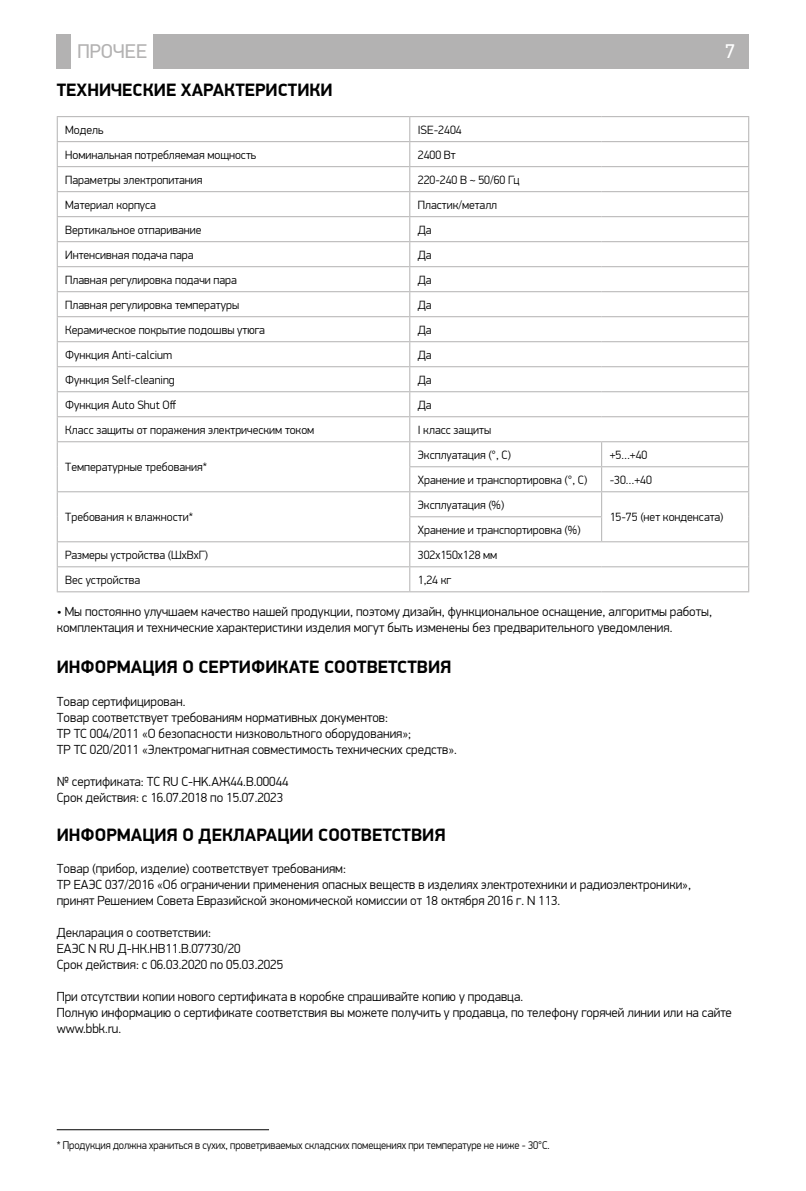
<style>
.page{position:relative;width:806px;height:1191px;background:#fff}
.page>*{position:absolute;margin:0;border:0;box-sizing:border-box;transform-origin:0 0}
.t1{font:20px "PF Din Display Pro";color:#b3b2b2}
.t2{font:20px "PF Din Display Pro";color:#fff}
.t3{font:700 18px "PF Din Display Pro";color:#000}
.t4{font:300 13.2px/16px "PF Din Display Pro";color:#000}
.t5{font:300 12px "PF Din Display Pro";color:#000}
.t6{font:300 11.2px "PF Din Display Pro";letter-spacing:-.005em;color:#000;scale:.95 1}
</style>
<div class="page">
<div style="left:57px;top:34px;width:14px;height:34px;background:#b3b2b2"></div>
<div style="left:153px;top:34px;width:595px;height:34px;background:#b3b2b2"></div>
<hr style="left:57px;top:116px;width:352px;height:1px;background:#b3b2b2">
<hr style="left:409px;top:116px;width:192px;height:1px;background:#b3b2b2">
<hr style="left:601px;top:116px;width:147px;height:1px;background:#b3b2b2">
<hr style="left:57px;top:141px;width:352px;height:1px;background:#b3b2b2">
<hr style="left:409px;top:141px;width:192px;height:1px;background:#b3b2b2">
<hr style="left:601px;top:141px;width:147px;height:1px;background:#b3b2b2">
<hr style="left:57px;top:166px;width:352px;height:1px;background:#b3b2b2">
<hr style="left:409px;top:166px;width:192px;height:1px;background:#b3b2b2">
<hr style="left:601px;top:166px;width:147px;height:1px;background:#b3b2b2">
<hr style="left:57px;top:191px;width:352px;height:1px;background:#b3b2b2">
<hr style="left:409px;top:191px;width:192px;height:1px;background:#b3b2b2">
<hr style="left:601px;top:191px;width:147px;height:1px;background:#b3b2b2">
<hr style="left:57px;top:216px;width:352px;height:1px;background:#b3b2b2">
<hr style="left:57px;top:241px;width:352px;height:1px;background:#b3b2b2">
<hr style="left:57px;top:266px;width:352px;height:1px;background:#b3b2b2">
<hr style="left:57px;top:291px;width:352px;height:1px;background:#b3b2b2">
<hr style="left:57px;top:316px;width:352px;height:1px;background:#b3b2b2">
<hr style="left:57px;top:341px;width:352px;height:1px;background:#b3b2b2">
<hr style="left:57px;top:366px;width:352px;height:1px;background:#b3b2b2">
<hr style="left:57px;top:391px;width:352px;height:1px;background:#b3b2b2">
<hr style="left:57px;top:416px;width:352px;height:1px;background:#b3b2b2">
<hr style="left:409px;top:216px;width:192px;height:1px;background:#b3b2b2">
<hr style="left:601px;top:216px;width:147px;height:1px;background:#b3b2b2">
<hr style="left:409px;top:241px;width:192px;height:1px;background:#b3b2b2">
<hr style="left:601px;top:241px;width:147px;height:1px;background:#b3b2b2">
<hr style="left:409px;top:266px;width:192px;height:1px;background:#b3b2b2">
<hr style="left:601px;top:266px;width:147px;height:1px;background:#b3b2b2">
<hr style="left:409px;top:291px;width:192px;height:1px;background:#b3b2b2">
<hr style="left:601px;top:291px;width:147px;height:1px;background:#b3b2b2">
<hr style="left:409px;top:316px;width:192px;height:1px;background:#b3b2b2">
<hr style="left:601px;top:316px;width:147px;height:1px;background:#b3b2b2">
<hr style="left:409px;top:341px;width:192px;height:1px;background:#b3b2b2">
<hr style="left:601px;top:341px;width:147px;height:1px;background:#b3b2b2">
<hr style="left:409px;top:366px;width:192px;height:1px;background:#b3b2b2">
<hr style="left:601px;top:366px;width:147px;height:1px;background:#b3b2b2">
<hr style="left:409px;top:391px;width:192px;height:1px;background:#b3b2b2">
<hr style="left:601px;top:391px;width:147px;height:1px;background:#b3b2b2">
<hr style="left:409px;top:416px;width:192px;height:1px;background:#b3b2b2">
<hr style="left:601px;top:416px;width:147px;height:1px;background:#b3b2b2">
<svg style="left:747px;top:117px;width:1px;height:451px"></svg>
<hr style="left:57px;top:441px;width:352px;height:1px;background:#b3b2b2">
<hr style="left:57px;top:491px;width:352px;height:1px;background:#b3b2b2">
<hr style="left:57px;top:541px;width:352px;height:1px;background:#b3b2b2">
<hr style="left:409px;top:441px;width:192px;height:1px;background:#b3b2b2">
<hr style="left:601px;top:441px;width:147px;height:1px;background:#b3b2b2">
<hr style="left:409px;top:466px;width:192px;height:1px;background:#b3b2b2">
<hr style="left:601px;top:466px;width:147px;height:1px;background:#b3b2b2">
<hr style="left:409px;top:491px;width:192px;height:1px;background:#b3b2b2">
<hr style="left:601px;top:491px;width:147px;height:1px;background:#b3b2b2">
<hr style="left:409px;top:516px;width:192px;height:1px;background:#b3b2b2">
<hr style="left:409px;top:541px;width:192px;height:1px;background:#b3b2b2">
<hr style="left:601px;top:541px;width:147px;height:1px;background:#b3b2b2">
<hr style="left:57px;top:566px;width:352px;height:1px;background:#b3b2b2">
<svg style="left:57px;top:117px;width:1px;height:474px"></svg>
<hr style="left:57px;top:591px;width:352px;height:1px;background:#b3b2b2">
<hr style="left:409px;top:566px;width:192px;height:1px;background:#b3b2b2">
<svg style="left:409px;top:117px;width:1px;height:474px"></svg>
<hr style="left:601px;top:566px;width:147px;height:1px;background:#b3b2b2">
<hr style="left:409px;top:591px;width:192px;height:1px;background:#b3b2b2">
<hr style="left:601px;top:591px;width:147px;height:1px;background:#b3b2b2">
<hr style="left:57px;top:1129px;width:212px;height:1px;background:#000">
<h1 class="t1" style="left:77px;top:39px;width:71px">ПРОЧЕЕ</h1>
<h1 class="t2" style="left:724px;top:39px;width:11px">7</h1>
<h2 class="t3" style="left:57px;top:79px;width:277px">ТЕХНИЧЕСКИЕ ХАРАКТЕРИСТИКИ</h2>
<p class="t5" style="left:65px;top:123px;width:40px">Модель</p>
<p class="t5" style="left:417px;top:123px;width:45px">ISE-2404</p>
<p class="t5" style="left:65px;top:148px;width:192px">Номинальная потребляемая мощность</p>
<p class="t5" style="left:417px;top:148px;width:40px">2400 Вт</p>
<p class="t5" style="left:65px;top:173px;width:139px">Параметры электропитания</p>
<p class="t5" style="left:417px;top:173px;width:103px">220-240 В ~ 50/60 Гц</p>
<p class="t5" style="left:65px;top:198px;width:92px">Материал корпуса</p>
<p class="t5" style="left:417px;top:198px;width:81px">Пластик/металл</p>
<p class="t5" style="left:65px;top:223px;width:138px">Вертикальное отпаривание</p>
<p class="t5" style="left:417px;top:223px;width:15px">Да</p>
<p class="t5" style="left:65px;top:248px;width:130px">Интенсивная подача пара</p>
<p class="t5" style="left:417px;top:248px;width:15px">Да</p>
<p class="t5" style="left:65px;top:273px;width:173px">Плавная регулировка подачи пара</p>
<p class="t5" style="left:417px;top:273px;width:15px">Да</p>
<p class="t5" style="left:65px;top:298px;width:175px">Плавная регулировка температуры</p>
<p class="t5" style="left:417px;top:298px;width:15px">Да</p>
<p class="t5" style="left:65px;top:323px;width:201px">Керамическое покрытие подошвы утюга</p>
<p class="t5" style="left:417px;top:323px;width:15px">Да</p>
<p class="t5" style="left:65px;top:348px;width:108px">Функция Anti-calcium</p>
<p class="t5" style="left:417px;top:348px;width:15px">Да</p>
<p class="t5" style="left:65px;top:373px;width:111px">Функция Self-cleaning</p>
<p class="t5" style="left:417px;top:373px;width:15px">Да</p>
<p class="t5" style="left:65px;top:398px;width:112px">Функция Auto Shut Off</p>
<p class="t5" style="left:417px;top:398px;width:15px">Да</p>
<p class="t5" style="left:65px;top:423px;width:250px">Класс защиты от поражения электрическим током</p>
<p class="t5" style="left:417px;top:423px;width:75px">I класс защиты</p>
<p class="t5" style="left:65px;top:460px;width:143px">Температурные требования*</p>
<p class="t5" style="left:417px;top:448px;width:95px">Эксплуатация (°, С)</p>
<p class="t5" style="left:609px;top:448px;width:39px">+5…+40</p>
<p class="t5" style="left:417px;top:473px;width:171px">Хранение и транспортировка (°, С)</p>
<p class="t5" style="left:609px;top:473px;width:44px">-30…+40</p>
<p class="t5" style="left:65px;top:510px;width:129px">Требования к влажности*</p>
<p class="t5" style="left:417px;top:498px;width:88px">Эксплуатация (%)</p>
<p class="t5" style="left:417px;top:523px;width:164px">Хранение и транспортировка (%)</p>
<p class="t5" style="left:609px;top:510px;width:115px">15-75 (нет конденсата)</p>
<p class="t5" style="left:65px;top:548px;width:144px">Размеры устройства (ШхВхГ)</p>
<p class="t5" style="left:417px;top:548px;width:81px">302x150x128 мм</p>
<p class="t5" style="left:65px;top:573px;width:76px">Вес устройства</p>
<p class="t5" style="left:417px;top:573px;width:35px">1,24 кг</p>
<p class="t4" style="left:57px;top:604px;width:656px">• Мы постоянно улучшаем качество нашей продукции, поэтому дизайн, функциональное оснащение, алгоритмы работы, комплектация и технические характеристики изделия могут быть изменены без предварительного уведомления.</p>
<h2 class="t3" style="left:57px;top:656px;width:396px">ИНФОРМАЦИЯ О СЕРТИФИКАТЕ СООТВЕТСТВИЯ</h2>
<p class="t4" style="left:57px;top:694px;width:401px">Товар сертифицирован.<br>Товар соответствует требованиям нормативных документов:<br>ТР ТС 004/2011 «О безопасности низковольтного оборудования»;<br>ТР ТС 020/2011 «Электромагнитная совместимость технических средств».</p>
<p class="t4" style="left:57px;top:774px;width:233px">№ сертификата: ТС RU С-HK.АЖ44.В.00044<br>Срок действия: с 16.07.2018 по 15.07.2023</p>
<h2 class="t3" style="left:57px;top:823px;width:390px">ИНФОРМАЦИЯ О ДЕКЛАРАЦИИ СООТВЕТСТВИЯ</h2>
<p class="t4" style="left:57px;top:860px;width:635px">Товар (прибор, изделие) соответствует требованиям:<br>ТР ЕАЭС 037/2016 «Об ограничении применения опасных веществ в изделиях электротехники и радиоэлектроники», принят Решением Совета Евразийской экономической комиссии от 18 октября 2016 г. N 113.</p>
<p class="t4" style="left:57px;top:924px;width:228px">Декларация о соответствии:<br>ЕАЭС N RU Д-НК.HB11.B.07730/20<br>Срок действия: с 06.03.2020 по 05.03.2025</p>
<p class="t4" style="left:57px;top:988px;width:676px">При отсутствии копии нового сертификата в коробке спрашивайте копию у продавца.<br>Полную информацию о сертификате соответствия вы можете получить у продавца, по телефону горячей линии или на сайте www.bbk.ru.</p>
<p class="t6" style="left:57px;top:1138px;width:520px">* Продукция должна храниться в сухих, проветриваемых складских помещениях при температуре не ниже - 30°С.</p>
</div>
